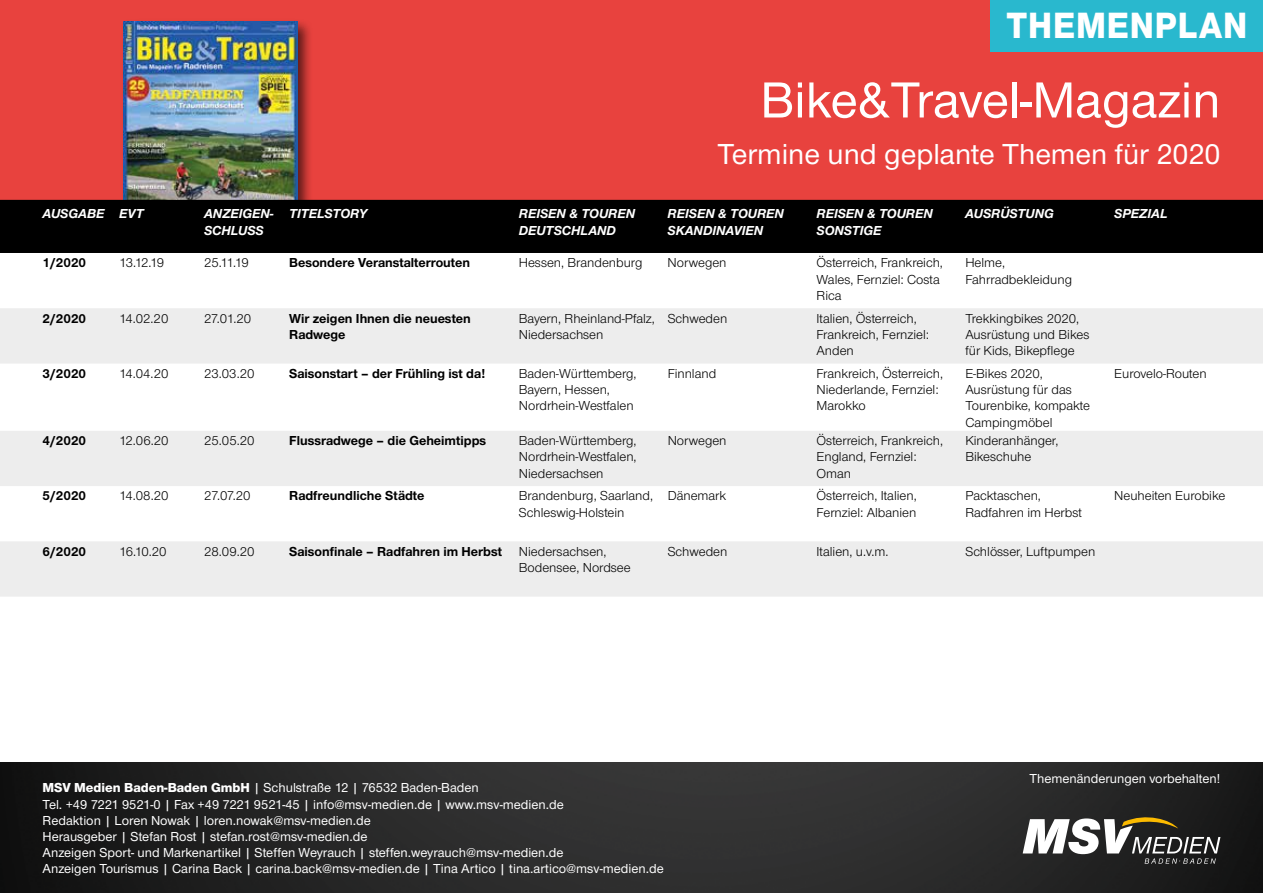
<style>
.page{position:relative;width:1263px;height:893px;background:#fff}
.page>*{position:absolute;margin:0;border:0;box-sizing:border-box;transform-origin:0 0}
.t1{font:500 52.5px "Nimbus San Nov T";color:#fff}
.t2{font:37.95px "Nimbus San Nov T Hea";letter-spacing:.025em;color:#fff;scale:.91 1}
.t3{font:500 30px "Nimbus San Nov T";color:#fff}
.t4{font:13.5px/16.2px "Nimbus San Nov T";color:#000}
.t5{font:500 13.5px/16.2px "Nimbus San Nov T";color:#fff}
.t6{font:700 13.5px/16.2px "Nimbus San Nov T";color:#000}
.t7{font:italic 700 13.5px/16.2px "Nimbus San Nov T";color:#fff}
.s1{font-weight:400}
.s2{font-family:"Nimbus San Nov T Hea";font-weight:400}
</style>
<div class="page">
<div style="left:0;top:0;width:1263px;height:238px;background:#e8423e"></div>
<div style="left:120px;top:18px;width:193px;height:244px;background:#000;opacity:.6"></div>
<img style="left:123px;top:21px;width:174px;height:179px">
<div style="left:0;top:200px;width:1263px;height:53px;background:#000"></div>
<svg style="left:0;top:308px;width:1263px;height:289px;fill:#ededed"></svg>
<img style="left:0;top:762px;width:1263px;height:131px">
<svg style="left:1023px;top:812px;width:197px;height:51px"></svg>
<div style="left:991px;top:0;width:272px;height:51px;background:#29b8ce"></div>
<h2 class="t2" style="left:1006px;top:4px;width:266px">THEMENPLAN</h2>
<h1 class="t1" style="left:760px;top:69px;width:462px">Bike&amp;Travel-Magazin</h1>
<h3 class="t3" style="left:717px;top:137px;width:505px">Termine und geplante Themen für 2020</h3>
<p class="t7" style="left:43px;top:206px;width:103px">AUSGABE EVT</p>
<p class="t7" style="left:204px;top:206px;width:71px">ANZEIGEN-<br>SCHLUSS</p>
<p class="t7" style="left:289px;top:206px;width:79px">TITELSTORY</p>
<p class="t7" style="left:519px;top:206px;width:118px">REISEN &amp; TOUREN<br>DEUTSCHLAND</p>
<p class="t7" style="left:668px;top:206px;width:118px">REISEN &amp; TOUREN<br>SKANDINAVIEN</p>
<p class="t7" style="left:816px;top:206px;width:118px">REISEN &amp; TOUREN<br>SONSTIGE</p>
<p class="t7" style="left:965px;top:206px;width:90px">AUSRÜSTUNG</p>
<p class="t7" style="left:1114px;top:206px;width:55px">SPEZIAL</p>
<p class="t6" style="left:43px;top:255px;width:45px">1/2020</p>
<p class="t4" style="left:119px;top:255px;width:47px">13.12.19</p>
<p class="t4" style="left:204px;top:255px;width:46px">25.11.19</p>
<p class="t6" style="left:289px;top:255px;width:182px">Besondere Veranstalterrouten</p>
<p class="t4" style="left:519px;top:255px;width:125px">Hessen, Brandenburg</p>
<p class="t4" style="left:668px;top:255px;width:60px">Norwegen</p>
<p class="t4" style="left:816px;top:255px;width:128px">Österreich, Frankreich,<br>Wales, Fernziel: Costa<br>Rica</p>
<p class="t4" style="left:965px;top:255px;width:108px">Helme,<br>Fahrradbekleidung</p>
<p class="t6" style="left:43px;top:310px;width:45px">2/2020</p>
<p class="t4" style="left:119px;top:310px;width:51px">14.02.20</p>
<p class="t4" style="left:204px;top:310px;width:49px">27.01.20</p>
<p class="t6" style="left:289px;top:310px;width:183px">Wir zeigen Ihnen die neuesten<br>Radwege</p>
<p class="t4" style="left:519px;top:310px;width:137px">Bayern, Rheinland-Pfalz,<br>Niedersachsen</p>
<p class="t4" style="left:668px;top:310px;width:61px">Schweden</p>
<p class="t4" style="left:816px;top:310px;width:114px">Italien, Österreich,<br>Frankreich, Fernziel:<br>Anden</p>
<p class="t4" style="left:965px;top:310px;width:126px">Trekkingbikes 2020,<br>Ausrüstung und Bikes für Kids, Bikepflege</p>
<p class="t6" style="left:43px;top:365px;width:45px">3/2020</p>
<p class="t4" style="left:119px;top:365px;width:51px">14.04.20</p>
<p class="t4" style="left:204px;top:365px;width:52px">23.03.20</p>
<p class="t6" style="left:289px;top:365px;width:198px">Saisonstart – der Frühling ist da!</p>
<p class="t4" style="left:519px;top:365px;width:119px">Baden-Württemberg,<br>Bayern, Hessen,<br>Nordrhein-Westfalen</p>
<p class="t4" style="left:668px;top:365px;width:50px">Finnland</p>
<p class="t4" style="left:816px;top:365px;width:128px">Frankreich, Österreich,<br>Niederlande, Fernziel:<br>Marokko</p>
<p class="t4" style="left:965px;top:365px;width:126px">E-Bikes 2020,<br>Ausrüstung für das<br>Tourenbike, kompakte<br>Campingmöbel</p>
<p class="t4" style="left:1114px;top:365px;width:94px">Eurovelo-Routen</p>
<p class="t6" style="left:43px;top:432px;width:45px">4/2020</p>
<p class="t4" style="left:119px;top:433px;width:51px">12.06.20</p>
<p class="t4" style="left:204px;top:433px;width:52px">25.05.20</p>
<p class="t6" style="left:289px;top:432px;width:198px">Flussradwege – die Geheimtipps</p>
<p class="t4" style="left:519px;top:433px;width:119px;text-align:justify">Baden-Württemberg, Nordrhein-Westfalen, Niedersachsen</p>
<p class="t4" style="left:668px;top:433px;width:60px">Norwegen</p>
<p class="t4" style="left:816px;top:433px;width:128px">Österreich, Frankreich,<br>England, Fernziel:<br>Oman</p>
<p class="t4" style="left:965px;top:433px;width:94px">Kinderanhänger,<br>Bikeschuhe</p>
<p class="t6" style="left:43px;top:488px;width:45px">5/2020</p>
<p class="t4" style="left:119px;top:488px;width:51px">14.08.20</p>
<p class="t4" style="left:204px;top:488px;width:48px">27.07.20</p>
<p class="t6" style="left:289px;top:488px;width:137px">Radfreundliche Städte</p>
<p class="t4" style="left:519px;top:488px;width:136px">Brandenburg, Saarland,<br>Schleswig-Holstein</p>
<p class="t4" style="left:668px;top:488px;width:60px">Dänemark</p>
<p class="t4" style="left:816px;top:488px;width:102px">Österreich, Italien,<br>Fernziel: Albanien</p>
<p class="t4" style="left:965px;top:488px;width:118px">Packtaschen,<br>Radfahren im Herbst</p>
<p class="t4" style="left:1114px;top:488px;width:113px">Neuheiten Eurobike</p>
<p class="t6" style="left:43px;top:543px;width:45px">6/2020</p>
<p class="t4" style="left:119px;top:543px;width:49px">16.10.20</p>
<p class="t4" style="left:204px;top:543px;width:52px">28.09.20</p>
<p class="t6" style="left:519px;top:543px;width:113px;text-indent:-230px">Saisonfinale – Radfahren im Herbst <span class="s1">Niedersachsen,<br>Bodensee, Nordsee</span></p>
<p class="t4" style="left:668px;top:543px;width:61px">Schweden</p>
<p class="t4" style="left:816px;top:543px;width:73px">Italien, u.v.m.</p>
<p class="t4" style="left:965px;top:543px;width:131px">Schlösser, Luftpumpen</p>
<p class="t5" style="left:43px;top:780px;width:623px"><span class="s2">MSV Medien Baden-Baden GmbH</span> | Schulstraße 12 | 76532 Baden-Baden<br>Tel. +49 7221 9521-0 | Fax +49 7221 9521-45 | info@msv-medien.de | www.msv-medien.de<br>Redaktion | Loren Nowak | loren.nowak@msv-medien.de<br>Herausgeber | Stefan Rost | stefan.rost@msv-medien.de<br>Anzeigen Sport- und Markenartikel | Steffen Weyrauch | steffen.weyrauch@msv-medien.de<br>Anzeigen Tourismus | Carina Back | carina.back@msv-medien.de | Tina Artico | tina.artico@msv-medien.de</p>
<p class="t5" style="left:1029px;top:770px;width:192px">Themenänderungen vorbehalten!</p>
</div>
